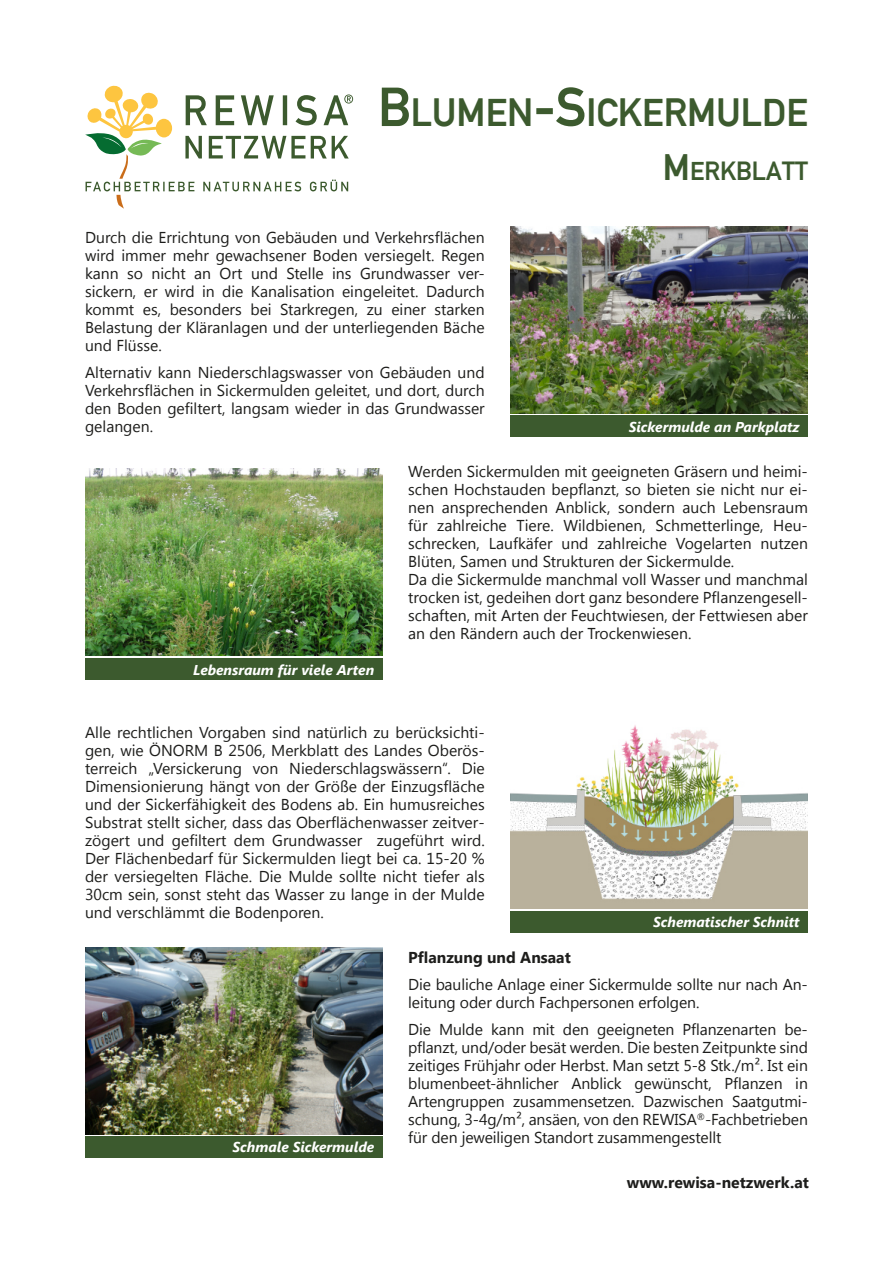
<style>
.page{position:relative;width:893px;height:1263px;background:#fff}
.page>*{position:absolute;margin:0;border:0;box-sizing:border-box;transform-origin:0 0}
.t1{font:38.55px "Alte DIN1451 Mittelschriftgepraegt";color:#3c5a2e}
.t2{font:25.65px "Alte DIN1451 Mittelschriftgepraegt";color:#3c5a2e}
.t3{font:15.75px/18px "Segoe UI";color:#1d1d1b;text-align:justify}
.t4{font:700 15.75px "Segoe UI";color:#1d1d1b}
.t5{font:italic 700 14.25px "Segoe UI";color:#fff}
.s1{font-size:54px}
.s2{font-size:36px}
</style>
<div class="page">
<div style="left:85px;top:1136px;width:298px;height:22px;background:#3c5a2e"></div>
<img style="left:85px;top:948px;width:298px;height:187px">
<div style="left:510px;top:911px;width:298px;height:21px;background:#3c5a2e"></div>
<img style="left:510px;top:725px;width:298px;height:184px">
<div style="left:85px;top:659px;width:298px;height:21px;background:#3c5a2e"></div>
<img style="left:85px;top:469px;width:298px;height:187px">
<div style="left:510px;top:416px;width:298px;height:21px;background:#3c5a2e"></div>
<img style="left:510px;top:226px;width:298px;height:187px">
<svg style="left:85px;top:85px;width:268px;height:124px"></svg>
<h1 class="t1" style="left:378px;top:90px;width:431px"><span class="s1">B</span>LUMEN<span class="s1">-S</span>ICKERMULDE</h1>
<h2 class="t2" style="left:663px;top:156px;width:147px"><span class="s2">M</span>ERKBLATT</h2>
<p class="t3" style="left:85px;top:230px;width:401px">Durch die Errichtung von Gebäuden und Verkehrsflächen wird immer mehr gewachsener Boden versiegelt. Regen kann so nicht an Ort und Stelle ins Grundwasser ver&shy;sickern, er wird in die Kanalisation eingeleitet. Dadurch kommt es, besonders bei Starkregen, zu einer starken Belastung der Kläranlagen und der unterliegenden Bäche und Flüsse.</p>
<p class="t3" style="left:85px;top:365px;width:401px">Alternativ kann Niederschlagswasser von Gebäuden und Verkehrsflächen in Sickermulden geleitet, und dort, durch den Boden gefiltert, langsam wieder in das Grundwasser gelangen.</p>
<p class="t5" style="left:629px;top:422px;width:172px">Sickermulde an Parkplatz</p>
<p class="t5" style="left:193px;top:665px;width:182px">Lebensraum für viele Arten</p>
<p class="t3" style="left:408px;top:464px;width:401px;text-align:left">Werden Sickermulden mit geeigneten Gräsern und heimi&shy;schen Hochstauden bepflanzt, so bieten sie nicht nur ei&shy;nen ansprechenden Anblick, sondern auch Lebensraum für zahlreiche Tiere. Wildbienen, Schmetterlinge, Heu&shy;schrecken, Laufkäfer und zahlreiche Vogelarten nutzen Blüten, Samen und Strukturen der Sickermulde.<br>Da die Sickermulde manchmal voll Wasser und manchmal trocken ist, gedeihen dort ganz besondere Pflanzengesell&shy;schaften, mit Arten der Feuchtwiesen, der Fettwiesen aber an den Rändern auch der Trockenwiesen.</p>
<p class="t3" style="left:85px;top:725px;width:401px">Alle rechtlichen Vorgaben sind natürlich zu berücksichti&shy;gen, wie ÖNORM B 2506, Merkblatt des Landes Oberös&shy;terreich „Versickerung von Niederschlagswässern“. Die Dimensionierung hängt von der Größe der Einzugsfläche und der Sickerfähigkeit des Bodens ab. Ein humusreiches Substrat stellt sicher, dass das Oberflächenwasser zeitver&shy;zögert und gefiltert dem Grundwasser zugeführt wird.<br>Der Flächenbedarf für Sickermulden liegt bei ca. 15-20 % der versiegelten Fläche. Die Mulde sollte nicht tiefer als 30cm sein, sonst steht das Wasser zu lange in der Mulde und verschlämmt die Bodenporen.</p>
<p class="t5" style="left:653px;top:917px;width:148px">Schematischer Schnitt</p>
<p class="t5" style="left:233px;top:1142px;width:143px">Schmale Sickermulde</p>
<p class="t4" style="left:408px;top:952px;width:164px">Pflanzung und Ansaat</p>
<p class="t3" style="left:408px;top:977px;width:401px">Die bauliche Anlage einer Sickermulde sollte nur nach An&shy;leitung oder durch Fachpersonen erfolgen.</p>
<p class="t3" style="left:408px;top:1022px;width:401px">Die Mulde kann mit den geeigneten Pflanzenarten be&shy;pflanzt, und/oder besät werden. Die besten Zeitpunkte sind zeitiges Frühjahr oder Herbst. Man setzt 5-8 Stk./m². Ist ein blumenbeet-ähnlicher Anblick gewünscht, Pflanzen in Artengruppen zusammensetzen. Dazwischen Saatgutmi&shy;schung, 3-4g/m², ansäen, von den REWISA<sup>®</sup>-Fachbetrieben für den jeweiligen Standort zusammengestellt</p>
<p class="t4" style="left:627px;top:1177px;width:184px">www.rewisa-netzwerk.at</p>
</div>
